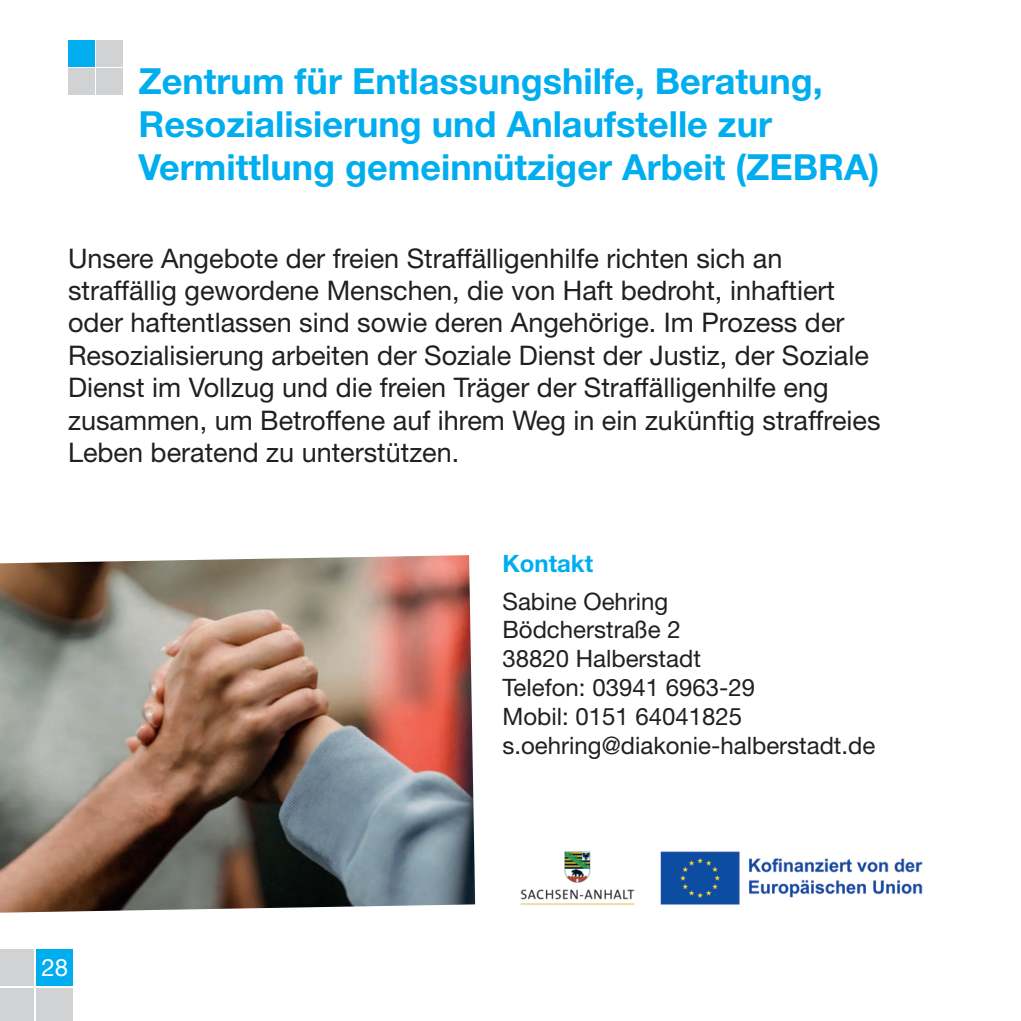
<style>
.page{position:relative;width:1021px;height:1021px;background:#fff}
.page>*{position:absolute;margin:0;border:0;box-sizing:border-box;transform-origin:0 0}
.t1{font:700 36px/43.2px "Helvetica Neue LT Std";color:#00aeef}
.t2{font:27px/32.4px "Helvetica Neue LT Std";color:#231f20}
.t3{font:24px/28.8px "Helvetica Neue LT Std";color:#231f20}
.t4{font:700 24px "Helvetica Neue LT Std";color:#00aeef}
.t5{font:24px "Helvetica Neue LT Std";color:#fff}
</style>
<div class="page">
<div style="left:0;top:948px;width:34px;height:37px;background:#d1d2d4"></div>
<div style="left:0;top:987px;width:34px;height:33px;background:#d1d2d4"></div>
<div style="left:36px;top:948px;width:37px;height:37px;background:#00aeef"></div>
<div style="left:36px;top:987px;width:37px;height:33px;background:#d1d2d4"></div>
<img style="left:0;top:555px;width:475px;height:357px">
<div style="left:68px;top:40px;width:26px;height:26px;background:#00aeef"></div>
<div style="left:68px;top:68px;width:26px;height:26px;background:#d1d2d4"></div>
<div style="left:96px;top:40px;width:27px;height:26px;background:#d1d2d4"></div>
<div style="left:96px;top:68px;width:27px;height:26px;background:#d1d2d4"></div>
<img style="left:520px;top:851px;width:403px;height:54px">
<h1 class="t1" style="left:139px;top:58px;width:742px">Zentrum für Entlassungshilfe, Beratung,<br>Resozialisierung und Anlaufstelle zur<br>Vermittlung gemeinnütziger Arbeit (ZEBRA)</h1>
<p class="t2" style="left:68px;top:241px;width:814px">Unsere Angebote der freien Straffälligenhilfe richten sich an straffällig gewordene Menschen, die von Haft bedroht, inhaftiert oder haftentlassen sind sowie deren Angehörige. Im Prozess der Resozialisierung arbeiten der Soziale Dienst der Justiz, der Soziale Dienst im Vollzug und die freien Träger der Straffälligenhilfe eng zusammen, um Betroffene auf ihrem Weg in ein zukünftig straffreies Leben beratend zu unterstützen.</p>
<p class="t5" style="left:41px;top:953px;width:28px">28</p>
<p class="t4" style="left:502px;top:549px;width:92px">Kontakt</p>
<p class="t3" style="left:502px;top:586px;width:374px">Sabine Oehring<br>Bödcherstraße 2<br>38820 Halberstadt<br>Telefon: 03941 6963-29<br>Mobil: 0151 64041825 s.oehring@diakonie-halberstadt.de</p>
</div>
